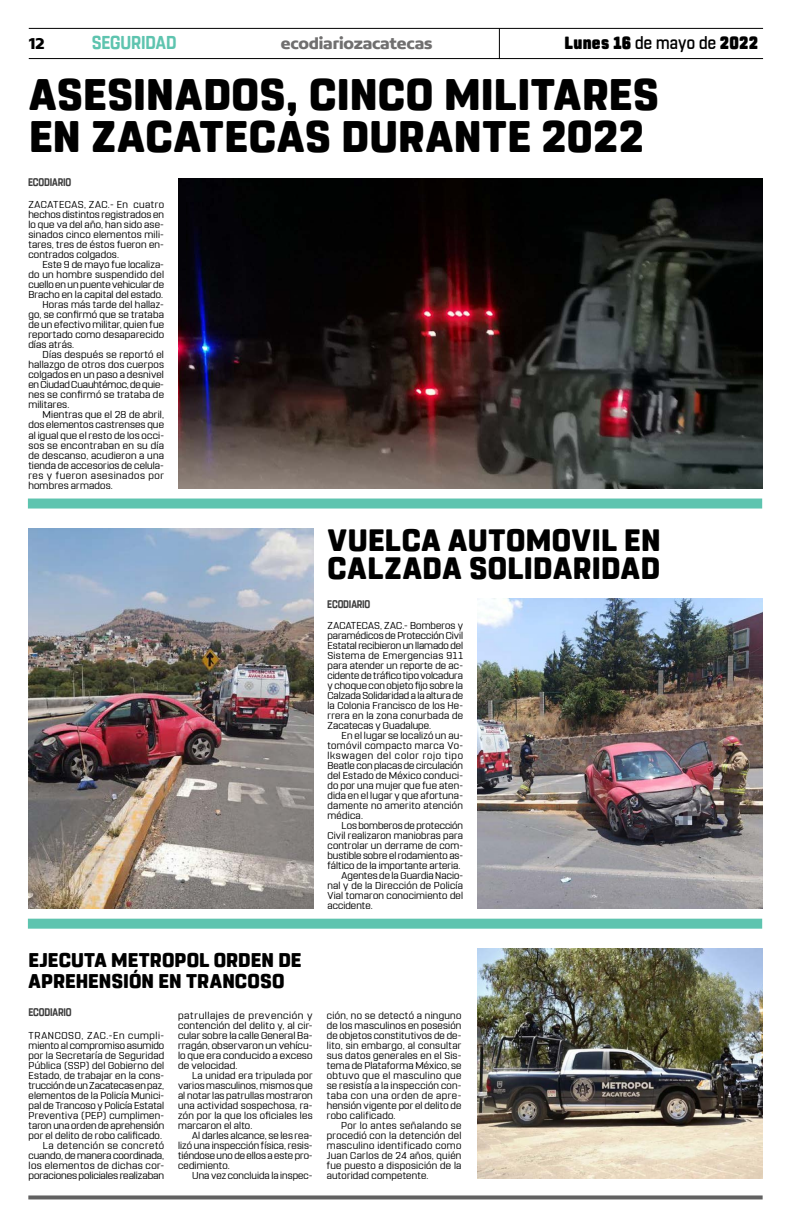
<style>
.page{position:relative;width:791px;height:1225px;background:#fff}
.page>*{position:absolute;margin:0;border:0;box-sizing:border-box;transform-origin:0 0}
.t1{font:800 44px/42px "Rohn Rounded";letter-spacing:.01em;color:#000}
.t2{font:800 30.8px/28px "Rohn Rounded";letter-spacing:.015em;color:#000}
.t3{font:800 19.8px/21px "Rohn Rounded";letter-spacing:.005em;color:#000}
.t4{font:700 18.6px "Rohn Rounded";letter-spacing:-.01em;color:#5ec4af;scale:.91 1}
.t5{font:900 17.6px "Rohn Rounded";letter-spacing:.02em;color:#000;scale:.91 1}
.t6{font:700 16.9px "Concord";letter-spacing:-.01em;color:#706f6f}
.t7{font:700 16.9px "Concord";color:#000}
.t8{font:700 11px "Rohn Rounded";letter-spacing:-.015em;color:#3d3d3d;scale:.85 1}
.t9{font:10px/10px "Rohn Rounded";letter-spacing:.015em;color:#000;text-align:justify;scale:1.04 1}
.t10{font:10px/10px "Rohn Rounded";letter-spacing:.015em;color:#000;text-align:justify;scale:1.05 1}
.t11{font:10px/10px "Rohn Rounded";letter-spacing:.015em;color:#000;text-align:justify;scale:1.07 1}
.t12{font:10px "Rohn Rounded";letter-spacing:-.005em;color:#000;scale:1.05 1}
.t13{font:10px "Rohn Rounded";letter-spacing:-.01em;color:#000;scale:1.05 1}
.t14{font:10px "Rohn Rounded";letter-spacing:.035em;color:#000;scale:1.05 1}
.t15{font:10px "Rohn Rounded";letter-spacing:.055em;color:#000;scale:1.05 1}
.s1{font-weight:500}
</style>
<div class="page">
<hr style="left:29px;top:28px;width:734px;height:1px;background:#000">
<hr style="left:29px;top:58px;width:734px;height:1px;background:#000">
<hr style="left:499px;top:28px;width:1px;height:31px;background:#000">
<div style="left:28px;top:498px;width:734px;height:10px;background:#5ec4af"></div>
<div style="left:28px;top:918px;width:734px;height:10px;background:#5ec4af"></div>
<svg style="left:28px;top:1195px;width:735px;height:4px;background:#737373"></svg>
<img style="left:178px;top:178px;width:585px;height:310px">
<img style="left:477px;top:948px;width:285px;height:230px">
<img style="left:477px;top:598px;width:286px;height:310px">
<img style="left:29px;top:528px;width:285px;height:380px">
<h3 class="t7" style="left:29px;top:33px;width:18px">12</h3>
<h3 class="t4" style="left:92px;top:32px;width:95px">SEGURIDAD</h3>
<h3 class="t6" style="left:281px;top:33px;width:153px">ecodiariozacatecas</h3>
<h3 class="t5" style="left:565px;top:33px;width:214px">Lunes 16 <span class="s1">de mayo de</span> 2022</h3>
<h1 class="t1" style="left:29px;top:74px;width:631px">ASESINADOS, CINCO MILITARES<br>EN ZACATECAS DURANTE 2022</h1>
<p class="t8" style="left:28px;top:176px;width:52px">ECODIARIO</p>
<p class="t10" style="left:28px;top:200px;width:131px">ZACATECAS, ZAC.- En cuatro hechos distintos registrados en lo que va del año, han sido ase&shy;sinados cinco elementos mili&shy;tares, tres de éstos fueron en&shy;contrados colgados.</p>
<p class="t10" style="left:43px;top:260px;width:117px">Este 9 de mayo fue localiza-</p>
<p class="t10" style="left:28px;top:270px;width:131px">do un hombre suspendido del</p>
<p class="t12" style="left:28px;top:279px;width:131px">cuello en un puente vehicular de</p>
<p class="t10" style="left:28px;top:290px;width:130px">Bracho en la capital del estado.</p>
<p class="t10" style="left:43px;top:300px;width:117px">Horas más tarde del hallaz-</p>
<p class="t10" style="left:28px;top:310px;width:131px">go, se confirmó que se trataba</p>
<p class="t10" style="left:28px;top:320px;width:131px">de un efectivo militar, quien fue</p>
<p class="t10" style="left:28px;top:330px;width:131px">reportado como desaparecido</p>
<p class="t10" style="left:28px;top:340px;width:45px">días atrás.</p>
<p class="t10" style="left:43px;top:350px;width:117px">Días después se reportó el</p>
<p class="t10" style="left:28px;top:360px;width:131px">hallazgo de otros dos cuerpos</p>
<p class="t10" style="left:28px;top:370px;width:131px">colgados en un paso a desnivel</p>
<p class="t13" style="left:28px;top:379px;width:131px">en Ciudad Cuauhtémoc, de quie-</p>
<p class="t10" style="left:28px;top:390px;width:131px">nes se confirmó se trataba de</p>
<p class="t10" style="left:28px;top:400px;width:41px">militares.</p>
<p class="t10" style="left:43px;top:410px;width:117px">Mientras que el 28 de abril,</p>
<p class="t10" style="left:28px;top:420px;width:131px">dos elementos castrenses que</p>
<p class="t10" style="left:28px;top:430px;width:131px">al igual que el resto de los occi-</p>
<p class="t14" style="left:28px;top:439px;width:131px">sos se encontraban en su día</p>
<p class="t10" style="left:28px;top:450px;width:131px">de descanso, acudieron a una</p>
<p class="t10" style="left:28px;top:460px;width:131px">tienda de accesorios de celula-</p>
<p class="t15" style="left:28px;top:469px;width:131px">res y fueron asesinados por</p>
<p class="t10" style="left:28px;top:480px;width:82px">hombres armados.</p>
<h2 class="t2" style="left:328px;top:526px;width:334px">VUELCA AUTOMOVIL EN<br>CALZADA SOLIDARIDAD</h2>
<p class="t8" style="left:327px;top:598px;width:52px">ECODIARIO</p>
<p class="t9" style="left:327px;top:620px;width:132px">ZACATECAS, ZAC.- Bomberos y paramédicos de Protección Civil Estatal recibieron un llamado del Sistema de Emergencias 911 para atender un reporte de ac&shy;cidente de tráfico tipo volcadura y choque con objeto fijo sobre la Calzada Solidaridad a la altura de la Colonia Francisco de los He&shy;rrera en la zona conurbada de Zacatecas y Guadalupe.</p>
<p class="t9" style="left:327px;top:730px;width:132px;text-indent:14px">En el lugar se localizó un au&shy;tomóvil compacto marca Vo&shy;lkswagen del color rojo tipo Beatle con placas de circulación del Estado de México conduci&shy;do por una mujer que fue aten&shy;dida en el lugar y que afortuna&shy;damente no amerito atención médica.</p>
<p class="t9" style="left:342px;top:820px;width:118px">Los bomberos de protección</p>
<p class="t9" style="left:327px;top:830px;width:132px">Civil realizaron maniobras para</p>
<p class="t9" style="left:327px;top:840px;width:132px">controlar un derrame de com-</p>
<p class="t9" style="left:327px;top:850px;width:132px">bustible sobre el rodamiento as-</p>
<p class="t9" style="left:327px;top:860px;width:129px">fáltico de la importante arteria.</p>
<p class="t9" style="left:342px;top:870px;width:118px">Agentes de la Guardia Nacio-</p>
<p class="t9" style="left:327px;top:880px;width:132px">nal y de la Dirección de Policía</p>
<p class="t9" style="left:327px;top:890px;width:132px">Vial tomaron conocimiento del</p>
<p class="t9" style="left:327px;top:900px;width:45px">accidente.</p>
<h3 class="t3" style="left:28px;top:950px;width:274px">EJECUTA METROPOL ORDEN DE<br>APREHENSIÓN EN TRANCOSO</h3>
<p class="t11" style="left:178px;top:1010px;width:127px">patrullajes de prevención y contención del delito y, al cir&shy;cular sobre la calle General Ba&shy;rragán, observaron un vehícu&shy;lo que era conducido a exceso de velocidad.</p>
<p class="t9" style="left:178px;top:1070px;width:131px;text-indent:14px">La unidad era tripulada por varios masculinos, mismos que al notar las patrullas mostraron una actividad sospechosa, ra&shy;zón por la que los oficiales les marcaron el alto.</p>
<p class="t9" style="left:178px;top:1130px;width:131px;text-indent:14px">Al darles alcance, se les rea&shy;lizó una inspección física, resis&shy;tiéndose uno de ellos a este pro&shy;cedimiento.</p>
<p class="t9" style="left:192px;top:1170px;width:117px">Una vez concluida la inspec-</p>
<p class="t8" style="left:28px;top:1006px;width:52px">ECODIARIO</p>
<p class="t9" style="left:29px;top:1030px;width:132px;text-align:right">TRANCOSO, ZAC.-En cumpli&shy;miento al compromiso asumido por la Secretaría de Seguridad<br>Pública (SSP) del Gobierno del<br>Estado, de trabajar en la cons&shy;trucción de un Zacatecas en paz, elementos de la Policía Munici&shy;pal de Trancoso y Policía Estatal<br>Preventiva (PEP) cumplimen&shy;taron una orden de aprehensión por el delito de robo calificado.<br>La detención se concretó cuando, de manera coordinada, los elementos de dichas cor&shy;poraciones policiales realizaban</p>
<p class="t9" style="left:327px;top:1010px;width:131px">ción, no se detectó a ninguno de los masculinos en posesión de objetos constitutivos de de&shy;lito, sin embargo, al consultar sus datos generales en el Sis&shy;tema de Plataforma México, se obtuvo que el masculino que se resistía a la inspección con&shy;taba con una orden de apre&shy;hensión vigente por el delito de robo calificado.</p>
<p class="t9" style="left:327px;top:1120px;width:131px;text-indent:14px">Por lo antes señalando se procedió con la detención del masculino identificado como Juan Carlos de 24 años, quién fue puesto a disposición de la autoridad competente.</p>
</div>
